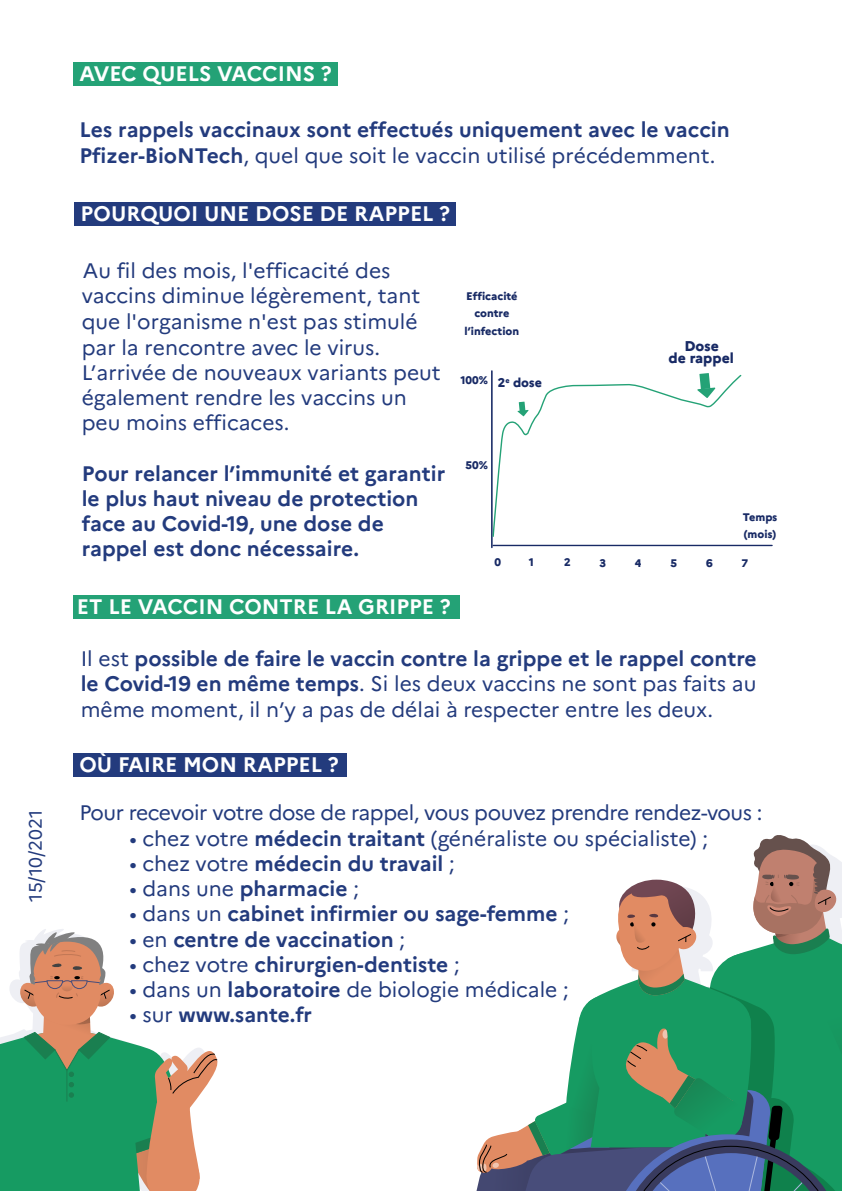
<style>
.page{position:relative;width:842px;height:1191px;background:#fff}
.page>*{position:absolute;margin:0;border:0;box-sizing:border-box;transform-origin:0 0}
.t1{font:21px/25.4px "Marianne";color:#233b7d}
.t2{font:700 21px/24.8px "Marianne";color:#233b7d}
.t3{font:700 21px "Marianne";color:#fff}
.t4{font:21px "Marianne";letter-spacing:-.02em;color:#233b7d}
.t5{font:700 20.8px "Marianne";color:#233b7d}
.t6{font:18px "Marianne";color:#233b7d}
.t7{font:800 14.2px/12.4px "Marianne";color:#182a65;text-align:center}
.t8{font:800 12.6px "Marianne";color:#182a65}
.t9{font:800 11px/17.6px "Marianne";color:#182a65;text-align:center}
.s1{font-weight:400}
.s2{font-weight:700}
.s3{font-weight:400;font-size:21px}
</style>
<div class="page">
<div style="left:75px;top:203px;width:381px;height:23px;background:#233b7d"></div>
<div style="left:74px;top:595px;width:386px;height:24px;background:#24a276"></div>
<div style="left:74px;top:752px;width:273px;height:24px;background:#233b7d"></div>
<div style="left:74px;top:62px;width:264px;height:24px;background:#24a276"></div>
<hr style="left:491px;top:371px;width:2px;height:176px;background:#182a65">
<hr style="left:493px;top:545px;width:279px;height:1px;background:#182a65">
<svg style="left:492px;top:374px;width:250px;height:163px"></svg>
<svg style="left:517px;top:401px;width:12px;height:15px"></svg>
<svg style="left:697px;top:373px;width:18px;height:25px"></svg>
<svg style="left:0;top:929px;width:218px;height:262px"></svg>
<svg style="left:476px;top:835px;width:366px;height:356px"></svg>
<p class="t6" style="left:24px;top:901px;width:93px;rotate:-90deg">15/10/2021</p>
<p class="t3" style="left:79px;top:61px;width:254px">AVEC QUELS VACCINS ?</p>
<p class="t2" style="left:79px;top:117px;width:652px">Les rappels vaccinaux sont effectués uniquement avec le vaccin<br>Pfizer-BioNTech<span class="s1">, quel que soit le vaccin utilisé précédemment.</span></p>
<p class="t3" style="left:81px;top:201px;width:371px">POURQUOI UNE DOSE DE RAPPEL ?</p>
<p class="t1" style="left:82px;top:258px;width:361px">Au fil des mois, l'efficacité des vaccins diminue légèrement, tant que l'organisme n'est pas stimulé par la rencontre avec le virus.<br>L’arrivée de nouveaux variants peut également rendre les vaccins un peu moins efficaces.</p>
<p class="t2" style="left:82px;top:461px;width:365px">Pour relancer l’immunité et garantir le plus haut niveau de protection face au Covid-19, une dose de rappel est donc nécessaire.</p>
<p class="t3" style="left:77px;top:594px;width:375px">ET LE VACCIN CONTRE LA GRIPPE ?</p>
<p class="t1" style="left:81px;top:646px;width:678px;text-align:justify">Il est <span class="s2">possible de faire le vaccin contre la grippe et le rappel contre le Covid-19 en même temps</span>. Si les deux vaccins ne sont pas faits au même moment, il n’y a pas de délai à respecter entre les deux.</p>
<p class="t3" style="left:79px;top:752px;width:261px">OÙ FAIRE MON RAPPEL ?</p>
<p class="t4" style="left:79px;top:800px;width:685px">Pour recevoir votre dose de rappel, vous pouvez prendre rendez-vous :</p>
<p class="t1" style="left:129px;top:825px;width:580px">• chez votre <span class="s2">médecin traitant</span> (généraliste ou spécialiste) ;</p>
<p class="t2" style="left:129px;top:851px;width:327px"><span class="s1">• chez votre</span> médecin du travail <span class="s1">;</span></p>
<p class="t1" style="left:129px;top:876px;width:231px">• dans une <span class="s2">pharmacie</span> ;</p>
<p class="t2" style="left:129px;top:901px;width:441px"><span class="s1">• dans un</span> cabinet infirmier ou sage-femme <span class="s1">;</span></p>
<p class="t2" style="left:129px;top:926px;width:277px"><span class="s1">• en</span> centre de vaccination <span class="s1">;</span></p>
<p class="t2" style="left:129px;top:951px;width:332px"><span class="s1">• chez votre</span> chirurgien-dentiste <span class="s1">;</span></p>
<p class="t1" style="left:129px;top:976px;width:441px">• dans un <span class="s2">laboratoire</span> de biologie médicale ;</p>
<p class="t5" style="left:129px;top:1002px;width:184px"><span class="s3">• sur</span> www.sante.fr</p>
<p class="t9" style="left:464px;top:287px;width:56px">Efficacité contre l’infection</p>
<p class="t7" style="left:668px;top:340px;width:67px">Dose<br>de rappel</p>
<p class="t9" style="left:460px;top:371px;width:29px">100%</p>
<p class="t8" style="left:498px;top:375px;width:46px">2<sup>e</sup> dose</p>
<p class="t9" style="left:292px;top:388px;width:53px">de rappel</p>
<p class="t8" style="left:78px;top:411px;width:46px">2<sup>e</sup> dose</p>
<p class="t9" style="left:466px;top:456px;width:24px">50%</p>
<p class="t9" style="left:743px;top:509px;width:36px;line-height:16.6px;text-align:left">Temps (mois)</p>
<p class="t9" style="left:494px;top:553px;width:8px">0</p>
<p class="t9" style="left:529px;top:553px;width:7px">1</p>
<p class="t9" style="left:564px;top:553px;width:8px">2</p>
<p class="t9" style="left:599px;top:554px;width:8px">3</p>
<p class="t9" style="left:635px;top:554px;width:8px">4</p>
<p class="t9" style="left:670px;top:554px;width:8px">5</p>
<p class="t9" style="left:706px;top:554px;width:8px">6</p>
<p class="t9" style="left:741px;top:554px;width:8px">7</p>
</div>
